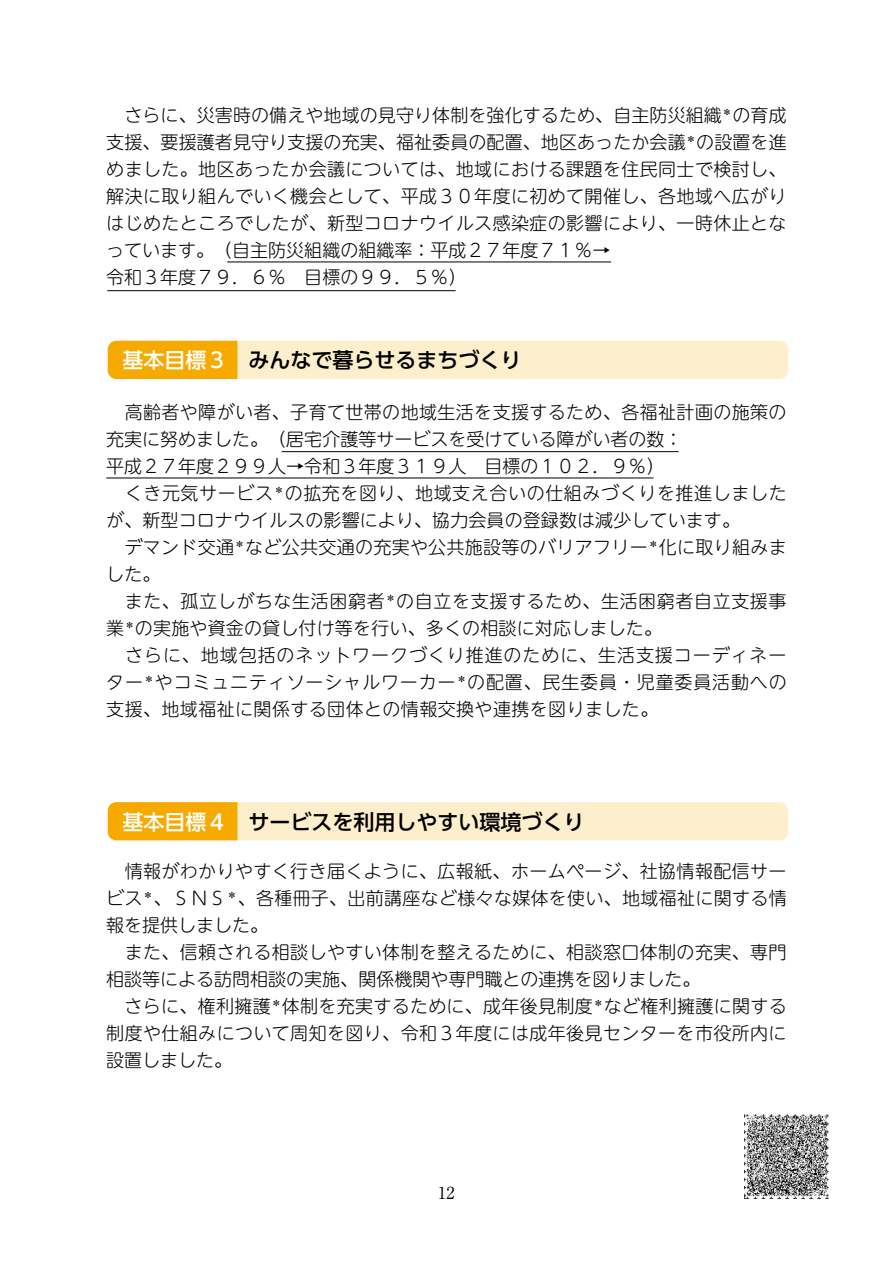
<style>
.page{position:relative;width:893px;height:1263px;background:#fff}
.page>*{position:absolute;margin:0;border:0;box-sizing:border-box;transform-origin:0 0}
.t1{font:500 21px "UD Shin Go Pro";color:#000}
.t2{font:300 18px/27px "UD Shin M Go Pro";letter-spacing:.015em;color:#000}
.t3{font:300 18px/27px "UD Shin M Go Pro";letter-spacing:.035em;color:#000}
.t4{font:16.5px "Ryumin Pro";color:#000}
.s1{color:#fff}
</style>
<div class="page">
<img style="left:744px;top:1114px;width:85px;height:85px">
<hr style="left:227px;top:262px;width:384px;height:1px;background:#000">
<hr style="left:282px;top:451px;width:397px;height:1px;background:#000">
<hr style="left:106px;top:478px;width:547px;height:1px;background:#000">
<hr style="left:107px;top:290px;width:349px;height:1px;background:#000">
<svg style="left:108px;top:341px;width:680px;height:38px;background:#fbe1a5"></svg>
<svg style="left:108px;top:802px;width:680px;height:38px;background:#fbe1a5"></svg>
<p class="t2" style="left:106px;top:101px;width:682px">　さらに、災害時の備えや地域の見守り体制を強化するため、自主防災組織<sup>＊</sup>の育成支援、要援護者見守り支援の充実、福祉委員の配置、地区あったか会議<sup>＊</sup>の設置を進めました。地区あったか会議については、地域における課題を住民同士で検討し、解決に取り組んでいく機会として、平成３０年度に初めて開催し、各地域へ広がりはじめたところでしたが、新型コロナウイルス感染症の影響により、一時休止となっています。（自主防災組織の組織率：平成２７年度７１％→<br>令和３年度７９．６％　目標の９９．５％）</p>
<p class="t1" style="left:123px;top:343px;width:400px"><span class="s1">基本目標３</span>　みんなで暮らせるまちづくり</p>
<p class="t2" style="left:106px;top:398px;width:682px">　高齢者や障がい者、子育て世帯の地域生活を支援するため、各福祉計画の施策の充実に努めました。（居宅介護等サービスを受けている障がい者の数：<br>平成２７年度２９９人→令和３年度３１９人　目標の１０２．９％）</p>
<p class="t2" style="left:106px;top:479px;width:682px;text-indent:19px">くき元気サービス<sup>＊</sup>の拡充を図り、地域支え合いの仕組みづくりを推進しましたが、新型コロナウイルスの影響により、協力会員の登録数は減少しています。<br>　デマンド交通<sup>＊</sup>など公共交通の充実や公共施設等のバリアフリー<sup>＊</sup>化に取り組みました。</p>
<p class="t3" style="left:106px;top:587px;width:682px;text-indent:18px">また、孤立しがちな生活困窮者<sup>＊</sup>の自立を支援するため、生活困窮者自立支援事業<sup>＊</sup>の実施や資金の貸し付け等を行い、多くの相談に対応しました。</p>
<p class="t2" style="left:106px;top:641px;width:682px;text-align:justify;text-indent:19px">さらに、地域包括のネットワークづくり推進のために、生活支援コーディネーター<sup>＊</sup>やコミュニティソーシャルワーカー<sup>＊</sup>の配置、民生委員・児童委員活動への支援、地域福祉に関係する団体との情報交換や連携を図りました。</p>
<p class="t1" style="left:123px;top:805px;width:463px"><span class="s1">基本目標４</span>　サービスを利用しやすい環境づくり</p>
<p class="t2" style="left:106px;top:857px;width:682px">　情報がわかりやすく行き届くように、広報紙、ホームページ、社協情報配信サービス<sup>＊</sup>、ＳＮＳ<sup>＊</sup>、各種冊子、出前講座など様々な媒体を使い、地域福祉に関する情報を提供しました。<br>　また、信頼される相談しやすい体制を整えるために、相談窓口体制の充実、専門相談等による訪問相談の実施、関係機関や専門職との連携を図りました。<br>　さらに、権利擁護<sup>＊</sup>体制を充実するために、成年後見制度<sup>＊</sup>など権利擁護に関する制度や仕組みについて周知を図り、令和３年度には成年後見センターを市役所内に設置しました。</p>
<p class="t4" style="left:438px;top:1180px;width:18px">12</p>
</div>
